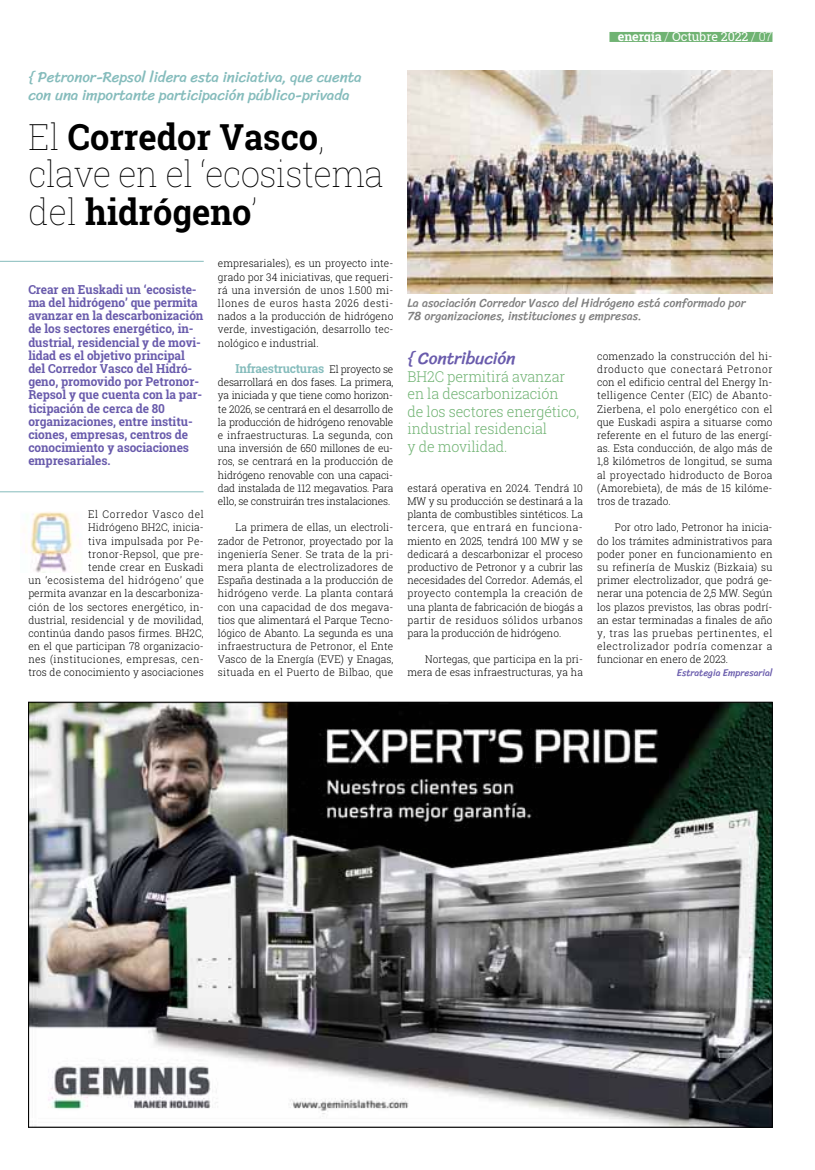
<style>
.page{position:relative;width:815px;height:1170px;background:#fff}
.page>*{position:absolute;margin:0;border:0;box-sizing:border-box;transform-origin:0 0}
.t1{font:100 36.25px/37.5px "Roboto Slab";letter-spacing:-.015em;color:#000;scale:.95 1}
.t2{font:17.5px "Sriracha";letter-spacing:-.015em;color:#695bac}
.t3{font:300 15px/17.5px "Roboto Slab";letter-spacing:-.01em;color:#70b373;scale:.95 1}
.t4{font:15px/17.5px "Sriracha";letter-spacing:-.005em;color:#85bcbc}
.t5{font:700 12.5px/13.1px "Roboto Slab";letter-spacing:-.005em;color:#695bac;scale:.95 1}
.t6{font:12.5px/13.1px "Sriracha";color:#808080;scale:.95 1}
.t7{font:700 12.5px "Roboto Slab";letter-spacing:-.025em;color:#85bcbc;scale:.95 1}
.t8{font:12.5px "Roboto Slab";letter-spacing:-.01em;color:#fff}
.t9{font:300 10.62px/13.2px "Roboto Slab";letter-spacing:.005em;color:#000;text-align:justify;scale:.95 1}
.t10{font:10px "Sriracha";color:#695bac;scale:.95 1}
.s1{font-weight:700}
.s2{font-weight:300;font-size:10.62px;color:#000}
.s3{font-weight:300}
</style>
<div class="page">
<div style="left:609px;top:32px;width:163px;height:10px;background:#70b373"></div>
<hr style="left:0;top:491px;width:204px;height:1px;background:#85bcbc">
<img style="left:25px;top:512px;width:49px;height:60px">
<img style="left:407px;top:71px;width:365px;height:223px">
<hr style="left:0;top:261px;width:204px;height:1px;background:#85bcbc">
<img style="left:30px;top:704px;width:740px;height:421px">
<h3 class="t4" style="left:28px;top:69px;width:335px">{ Petronor-Repsol lidera esta iniciativa, que cuenta con una importante participación público-privada</h3>
<h1 class="t1" style="left:28px;top:121px;width:375px">El <span class="s1">Corredor Vasco</span>, clave en el ‘ecosistema del <span class="s1">hidrógeno</span>’</h1>
<p class="t5" style="left:28px;top:284px;width:186px">Crear en Euskadi un ‘ecosiste&shy;ma del hidrógeno’ que permita avanzar en la descarbonización de los sectores energético, in&shy;dustrial, residencial y de movi&shy;lidad es el objetivo principal del Corredor Vasco del Hidró&shy;geno, promovido por Petronor-<br>Repsol y que cuenta con la par&shy;ticipación de cerca de 80 organizaciones, entre institu&shy;ciones, empresas, centros de conocimiento y asociaciones empresariales.</p>
<p class="t9" style="left:28px;top:508px;width:186px;text-align:right">El Corredor Vasco del<br>Hidrógeno BH2C, inicia-<br>tiva impulsada por Pe&shy;tronor-Repsol, que pre-<br>tende crear en Euskadi<br>un ‘ecosistema del hidrógeno’ que permita avanzar en la descarboniza&shy;ción de los sectores energético, in&shy;dustrial, residencial y de movilidad, continúa dando pasos firmes. BH2C, en el que participan 78 organizacio&shy;nes (instituciones, empresas, cen&shy;tros de conocimiento y asociaciones</p>
<p class="t9" style="left:218px;top:258px;width:186px">empresariales), es un proyecto inte&shy;grado por 34 iniciativas, que requeri&shy;rá una inversión de unos 1.500 mi&shy;llones de euros hasta 2026 desti&shy;nados a la producción de hidrógeno verde, investigación, desarrollo tec&shy;nológico e industrial.</p>
<p class="t7" style="left:236px;top:363px;width:167px">Infraestructuras <span class="s2">El proyecto se</span></p>
<p class="t9" style="left:218px;top:376px;width:186px">desarrollará en dos fases. La primera, ya iniciada y que tiene como horizon&shy;te 2026, se centrará en el desarrollo de la producción de hidrógeno renovable e infraestructuras. La segunda, con una inversión de 650 millones de eu&shy;ros, se centrará en la producción de hidrógeno renovable con una capaci&shy;dad instalada de 112 megavatios. Para ello, se construirán tres instalaciones.</p>
<p class="t9" style="left:218px;top:521px;width:186px;text-indent:18px">La primera de ellas, un electroli&shy;zador de Petronor, proyectado por la ingeniería Sener. Se trata de la pri&shy;mera planta de electrolizadores de España destinada a la producción de hidrógeno verde. La planta contará con una capacidad de dos megava&shy;tios que alimentará el Parque Tecno&shy;lógico de Abanto. La segunda es una infraestructura de Petronor, el Ente Vasco de la Energía (EVE) y Enagas, situada en el Puerto de Bilbao, que</p>
<p class="t8" style="left:618px;top:32px;width:156px"><span class="s1">energía</span> <span class="s3">/</span> Octubre 2022 <span class="s3">/ 07</span></p>
<p class="t6" style="left:407px;top:297px;width:357px">La asociación Corredor Vasco del Hidrógeno está conformado por<br>78 organizaciones, instituciones y empresas.</p>
<h2 class="t2" style="left:407px;top:351px;width:110px">{ Contribución</h2>
<h3 class="t3" style="left:407px;top:369px;width:182px">BH2C permitirá avanzar en la descarbonización<br>de los sectores energético, industrial residencial<br>y de movilidad.</h3>
<p class="t9" style="left:597px;top:350px;width:186px">comenzado la construcción del hi&shy;droducto que conectará Petronor con el edificio central del Energy In&shy;telligence Center (EIC) de Abanto-Zierbena, el polo energético con el que Euskadi aspira a situarse como referente en el futuro de las energí&shy;as. Esta conducción, de algo más de 1,8 kilómetros de longitud, se suma al proyectado hidroducto de Boroa (Amorebieta), de más de 15 kilóme&shy;tros de trazado.</p>
<p class="t9" style="left:597px;top:521px;width:186px;text-indent:18px">Por otro lado, Petronor ha inicia&shy;do los trámites administrativos para poder poner en funcionamiento en su refinería de Muskiz (Bizkaia) su primer electrolizador, que podrá ge&shy;nerar una potencia de 2,5 MW. Según los plazos previstos, las obras podrí&shy;an estar terminadas a finales de año y, tras las pruebas pertinentes, el electrolizador podría comenzar a funcionar en enero de 2023.</p>
<p class="t10" style="left:677px;top:668px;width:102px">Estrategia Empresarial</p>
<p class="t9" style="left:407px;top:482px;width:186px">estará operativa en 2024. Tendrá 10<br>MW y su producción se destinará a la planta de combustibles sintéticos. La tercera, que entrará en funciona&shy;miento en 2025, tendrá 100 MW y se dedicará a descarbonizar el proceso productivo de Petronor y a cubrir las necesidades del Corredor. Además, el proyecto contempla la creación de una planta de fabricación de biogás a partir de residuos sólidos urbanos para la producción de hidrógeno.</p>
<p class="t9" style="left:407px;top:653px;width:186px;text-align:right">Nortegas, que participa en la pri&shy;mera de esas infraestructuras, ya ha</p>
</div>
